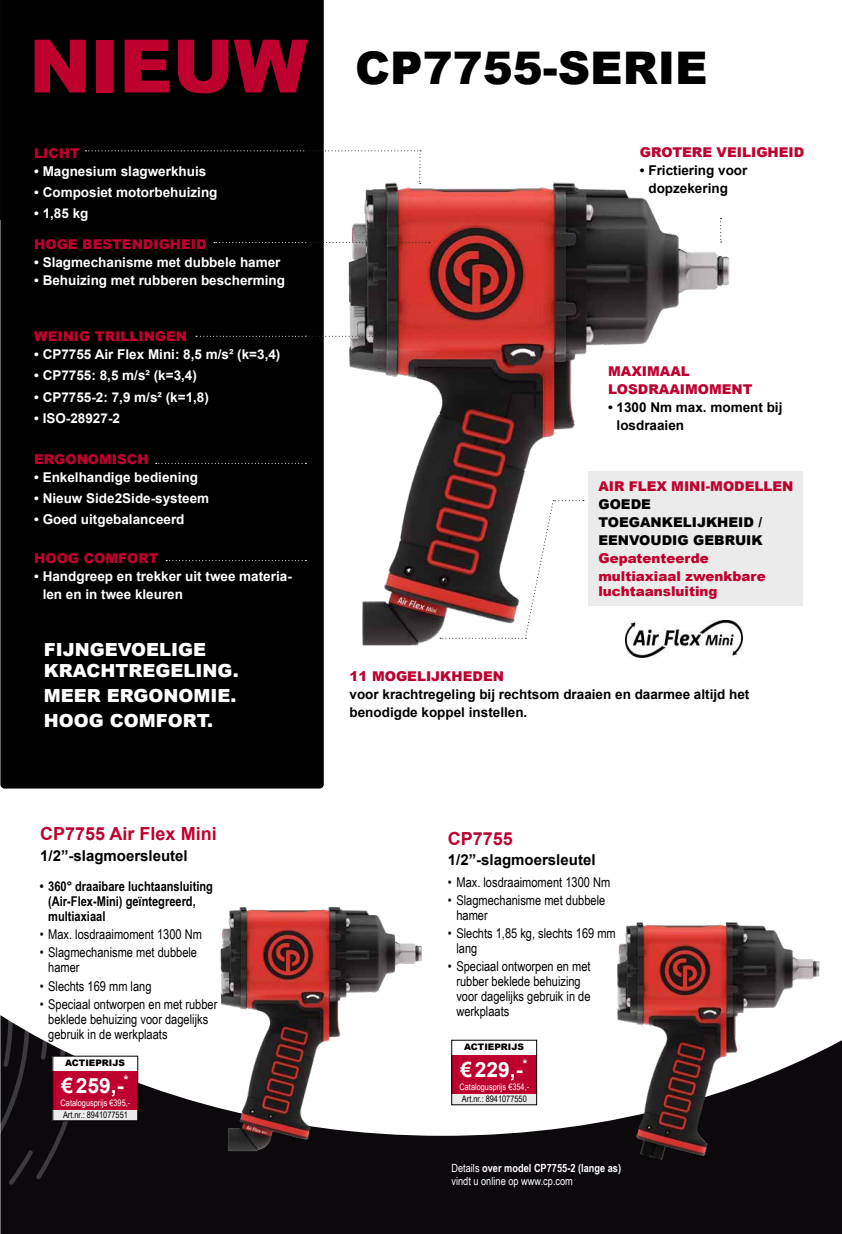
<style>
.page{position:relative;width:842px;height:1234px;background:#fff}
.page>*{position:absolute;margin:0;border:0;box-sizing:border-box;transform-origin:0 0}
.t1{font:900 73.65px "Arial";color:#be002f}
.t2{font:900 45px "Arial";color:#000}
.t3{font:700 21px "Arial";color:#fff}
.t4{font:900 18px/21px "Arial";color:#fff}
.t5{font:700 18px "Arial";color:#be002f}
.t6{font:700 15px "Arial";color:#000}
.t7{font:700 13.5px/18px "Arial";color:#fff}
.t8{font:13.5px/15px "Arial Narrow";color:#000}
.t9{font:900 13.5px/18px "Arial";color:#be002f}
.t10{font:700 13.5px/18px "Arial";color:#000}
.t11{font:700 13.5px/15px "Arial Narrow";color:#000}
.t12{font:900 13.5px/18px "Arial";color:#000}
.t13{font:11.25px/12.8px "Arial Narrow";color:#fff}
.t14{font:9px "Arial Narrow";color:#fff}
.t15{font:9px "Arial Narrow";color:#000}
.t16{font:900 9px "Arial";color:#000}
.s1{font-weight:700}
</style>
<div class="page">
<svg style="left:86px;top:1039px;width:756px;height:194px;background:#282629"></svg>
<div style="left:589px;top:471px;width:214px;height:134px;background:#ebebeb"></div>
<div style="left:0;top:0;width:324px;height:788px;background:#000"></div>
<img style="left:251px;top:130px;width:523px;height:545px">
<img style="left:169px;top:906px;width:276px;height:260px">
<img style="left:563px;top:922px;width:269px;height:259px">
<svg style="left:0;top:722px;width:86px;height:511px"></svg>
<img style="left:626px;top:620px;width:117px;height:37px">
<svg style="left:214px;top:242px;width:216px;height:1px"></svg>
<svg style="left:196px;top:336px;width:184px;height:33px;background:#333"></svg>
<svg style="left:156px;top:462px;width:150px;height:2px"></svg>
<svg style="left:166px;top:560px;width:140px;height:1px"></svg>
<svg style="left:440px;top:500px;width:144px;height:138px"></svg>
<svg style="left:720px;top:218px;width:2px;height:24px"></svg>
<svg style="left:86px;top:150px;width:335px;height:34px"></svg>
<div style="left:53px;top:1070px;width:85px;height:42px;background:#be002f"></div>
<div style="left:53px;top:1055px;width:85px;height:15px;background:#fff"></div>
<div style="left:53px;top:1110px;width:85px;height:10px;background:#ebebeb"></div>
<div style="left:451px;top:1054px;width:85px;height:42px;background:#be002f"></div>
<div style="left:451px;top:1039px;width:85px;height:15px;background:#fff"></div>
<div style="left:451px;top:1094px;width:85px;height:10px;background:#ebebeb"></div>
<div style="left:451px;top:1039px;width:86px;height:65px;border:1px solid #000"></div>
<h1 class="t1" style="left:29px;top:13px;width:280px">NIEUW</h1>
<p class="t9" style="left:34px;top:143px;width:47px">LICHT</p>
<p class="t7" style="left:34px;top:162px;width:174px">• Magnesium slagwerkhuis</p>
<p class="t7" style="left:34px;top:184px;width:185px">• Composiet motorbehuizing</p>
<p class="t7" style="left:34px;top:205px;width:56px">• 1,85 kg</p>
<p class="t9" style="left:34px;top:235px;width:174px">HOGE BESTENDIGHEID</p>
<p class="t7" style="left:34px;top:254px;width:248px">• Slagmechanisme met dubbele hamer</p>
<p class="t7" style="left:34px;top:272px;width:252px">• Behuizing met rubberen bescherming</p>
<p class="t9" style="left:34px;top:327px;width:154px">WEINIG TRILLINGEN</p>
<p class="t7" style="left:34px;top:346px;width:248px">• CP7755 Air Flex Mini: 8,5 m/s² (k=3,4)</p>
<p class="t7" style="left:34px;top:367px;width:164px">• CP7755: 8,5 m/s² (k=3,4)</p>
<p class="t7" style="left:34px;top:388px;width:176px">• CP7755-2: 7,9 m/s² (k=1,8)</p>
<p class="t7" style="left:34px;top:409px;width:87px">• ISO-28927-2</p>
<p class="t9" style="left:34px;top:449px;width:116px">ERGONOMISCH</p>
<p class="t7" style="left:34px;top:468px;width:165px">• Enkelhandige bediening</p>
<p class="t7" style="left:34px;top:490px;width:177px">• Nieuw Side2Side-systeem</p>
<p class="t7" style="left:34px;top:511px;width:152px">• Goed uitgebalanceerd</p>
<p class="t9" style="left:34px;top:549px;width:126px">HOOG COMFORT</p>
<p class="t7" style="left:43px;top:568px;width:251px;text-indent:-9px">• Handgreep en trekker uit twee materia&shy;len en in twee kleuren</p>
<h3 class="t4" style="left:44px;top:638px;width:196px">FIJNGEVOELIGE<br>KRACHTREGELING.</h3>
<h3 class="t4" style="left:44px;top:682px;width:194px;line-height:25.2px">MEER ERGONOMIE.<br>HOOG COMFORT.</h3>
<h3 class="t5" style="left:40px;top:821px;width:178px">CP7755 Air Flex Mini</h3>
<p class="t6" style="left:40px;top:845px;width:149px">1/2”-slagmoersleutel</p>
<p class="t11" style="left:48px;top:877px;width:166px;text-indent:-9px">• 360° draaibare luchtaansluiting (Air-Flex-Mini) geïntegreerd, multiaxiaal</p>
<p class="t8" style="left:40px;top:926px;width:164px">• Max. losdraaimoment 1300 Nm</p>
<p class="t8" style="left:48px;top:944px;width:150px;text-indent:-9px">• Slagmechanisme met dubbele hamer</p>
<p class="t8" style="left:40px;top:977px;width:113px">• Slechts 169 mm lang</p>
<p class="t8" style="left:48px;top:995px;width:171px;text-indent:-9px">• Speciaal ontworpen en met rubber beklede behuizing voor dagelijks gebruik in de werkplaats</p>
<p class="t16" style="left:65px;top:1056px;width:61px">ACTIEPRIJS</p>
<p class="t14" style="left:61px;top:1096px;width:71px">Catalogusprijs €395,-</p>
<p class="t15" style="left:63px;top:1108px;width:66px">Art.nr.: 8941077551</p>
<h3 class="t3" style="left:62px;top:1071px;width:68px">€259,-<sup>*</sup></h3>
<h2 class="t2" style="left:355px;top:36px;width:354px">CP7755-SERIE</h2>
<p class="t9" style="left:640px;top:142px;width:166px">GROTERE VEILIGHEID</p>
<p class="t10" style="left:648px;top:161px;width:101px;text-indent:-9px">• Frictiering voor dopzekering</p>
<p class="t9" style="left:608px;top:362px;width:146px">MAXIMAAL<br>LOSDRAAIMOMENT</p>
<p class="t10" style="left:617px;top:399px;width:167px;text-indent:-9px">• 1300 Nm max. moment bij losdraaien</p>
<p class="t9" style="left:598px;top:476px;width:196px">AIR FLEX MINI-MODELLEN</p>
<p class="t12" style="left:598px;top:494px;width:166px">GOEDE<br>TOEGANKELIJKHEID /<br>EENVOUDIG GEBRUIK</p>
<p class="t9" style="left:598px;top:548px;width:169px">Gepatenteerde multiaxiaal zwenkbare</p>
<p class="t9" style="left:598px;top:581px;width:121px">luchtaansluiting</p>
<p class="t9" style="left:349px;top:666px;width:156px">11 MOGELIJKHEDEN</p>
<p class="t10" style="left:349px;top:685px;width:401px">voor krachtregeling bij rechtsom draaien en daarmee altijd het benodigde koppel instellen.</p>
<h3 class="t5" style="left:448px;top:826px;width:67px">CP7755</h3>
<p class="t6" style="left:448px;top:850px;width:149px">1/2”-slagmoersleutel</p>
<p class="t8" style="left:448px;top:873px;width:164px">• Max. losdraaimoment 1300 Nm</p>
<p class="t8" style="left:456px;top:891px;width:150px;text-indent:-9px">• Slagmechanisme met dubbele hamer</p>
<p class="t8" style="left:456px;top:925px;width:161px;text-indent:-9px">• Slechts 1,85 kg, slechts 169 mm lang</p>
<p class="t8" style="left:456px;top:958px;width:136px;text-indent:-9px">• Speciaal ontworpen en met rubber beklede behuizing voor dagelijks gebruik in de werkplaats</p>
<p class="t16" style="left:464px;top:1040px;width:61px">ACTIEPRIJS</p>
<p class="t14" style="left:459px;top:1080px;width:71px">Catalogusprijs €354,-</p>
<p class="t15" style="left:462px;top:1092px;width:66px">Art.nr.: 8941077550</p>
<h3 class="t3" style="left:460px;top:1055px;width:68px">€229,-<sup>*</sup></h3>
<p class="t13" style="left:451px;top:1160px;width:171px">Details <span class="s1">over model CP7755-2 (lange as) </span>vindt u online op www.cp.com</p>
</div>
